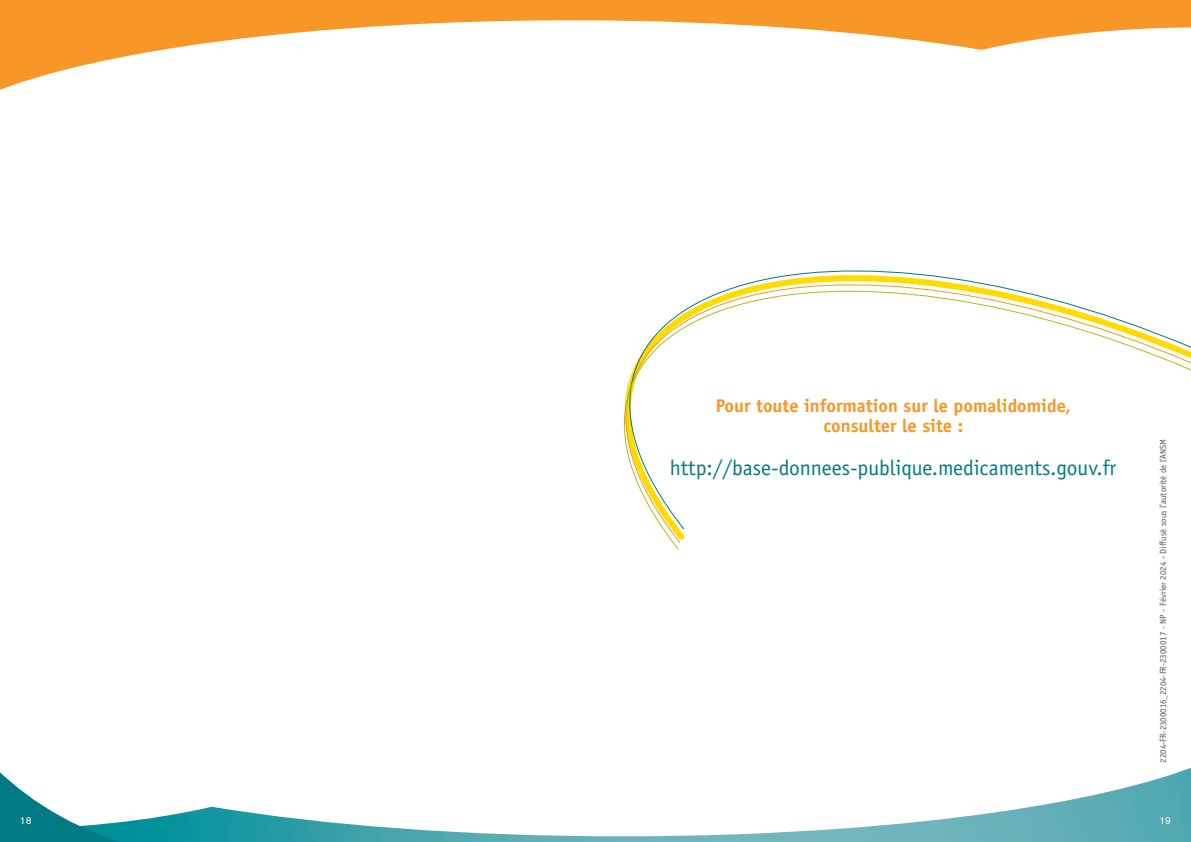
<style>
.page{position:relative;width:1191px;height:842px;background:#fff}
.page>*{position:absolute;margin:0;border:0;box-sizing:border-box;transform-origin:0 0}
.t1{font:21.5px "Officina Sans Std";color:#007a83}
.t2{font:700 18.5px/20px "Officina Sans Std";color:#f79727;text-align:center}
.t3{font:10px "Akzidenz Grotesk BE";color:#fff}
.t4{font:9px "Officina Sans Std";color:#57585a}
</style>
<div class="page">
<img style="left:779px;top:829px;width:57px;height:13px">
<img style="left:836px;top:812px;width:161px;height:30px">
<img style="left:997px;top:793px;width:106px;height:49px">
<img style="left:1103px;top:779px;width:54px;height:63px">
<img style="left:1157px;top:768px;width:34px;height:74px">
<svg style="left:0;top:772px;width:779px;height:70px"></svg>
<svg style="left:0;top:0;width:1191px;height:90px"></svg>
<svg style="left:623px;top:270px;width:568px;height:280px"></svg>
<h2 class="t2" style="left:715px;top:395px;width:356px">Pour toute information sur le pomalidomide, consulter le site :</h2>
<h1 class="t1" style="left:670px;top:455px;width:448px">http://base-donnees-publique.medicaments.gouv.fr</h1>
<p class="t4" style="left:1158px;top:763px;width:325px;rotate:-90deg">2204-FR-2300016_2204-FR-2300017 - NP - Février 2024 - Diffusé sous l’autorité de l’ANSM</p>
<p class="t3" style="left:20px;top:814px;width:13px">18</p>
<p class="t3" style="left:1159px;top:814px;width:13px">19</p>
</div>
